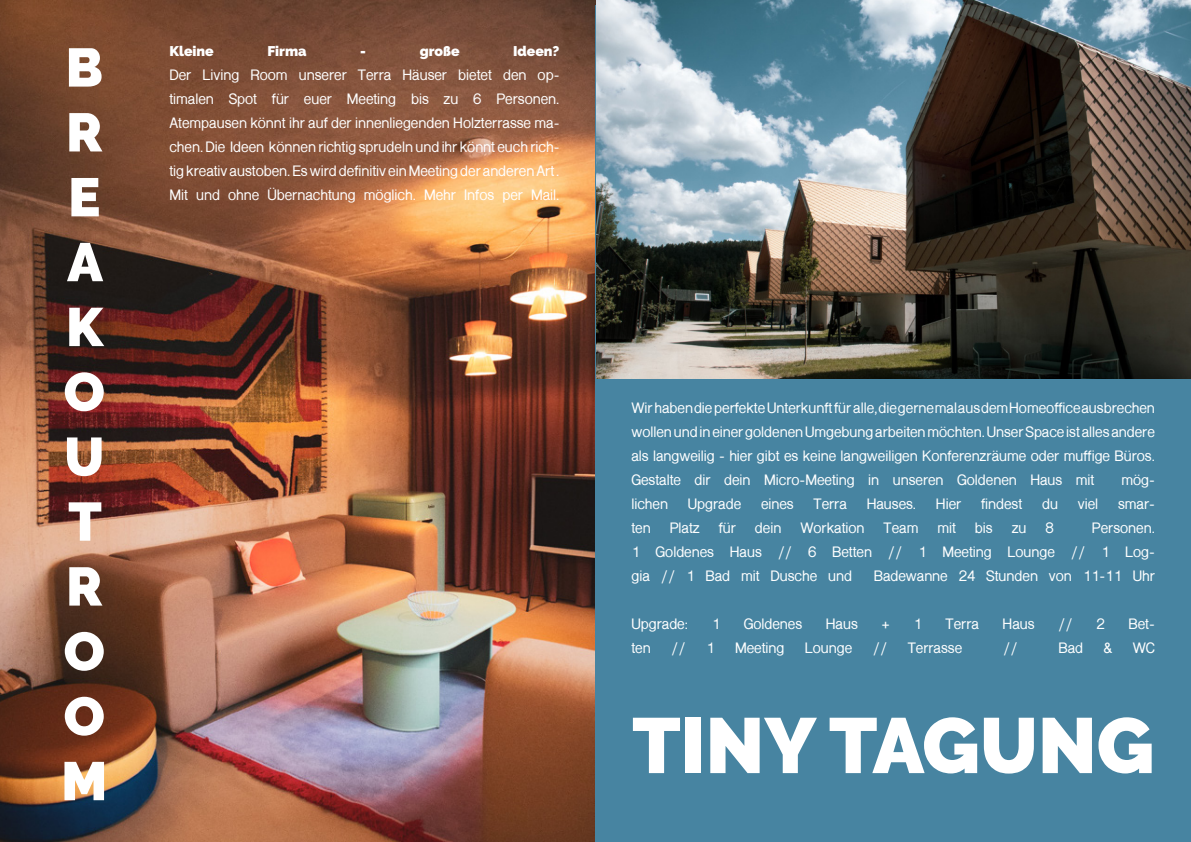
<style>
.page{position:relative;width:1191px;height:842px;background:#fff}
.page>*{position:absolute;margin:0;border:0;box-sizing:border-box;transform-origin:0 0}
.t1{font:900 78px "Raleway";color:#fff}
.t2{font:900 54.1px "Raleway";color:#fff}
.t3{font:700 14px/24px "Shree Dev 0714";color:#fff}
.t4{font:900 14px "Raleway";color:#fff}
</style>
<div class="page">
<img style="left:0;top:0;width:595px;height:842px">
<div style="left:595px;top:6px;width:596px;height:836px;background:#4784a1"></div>
<img style="left:596px;top:0;width:595px;height:378px">
<p class="t2" style="left:66px;top:36px;width:39px">B</p>
<p class="t2" style="left:66px;top:101px;width:38px">R</p>
<p class="t2" style="left:68px;top:166px;width:34px">E</p>
<p class="t2" style="left:67px;top:231px;width:38px">A</p>
<p class="t2" style="left:66px;top:296px;width:39px">K</p>
<p class="t2" style="left:64px;top:361px;width:43px">O</p>
<p class="t2" style="left:64px;top:425px;width:42px">U</p>
<p class="t2" style="left:68px;top:490px;width:35px">T</p>
<p class="t2" style="left:66px;top:555px;width:38px">R</p>
<p class="t2" style="left:64px;top:620px;width:43px">O</p>
<p class="t2" style="left:64px;top:685px;width:43px">O</p>
<p class="t2" style="left:61px;top:750px;width:48px">M</p>
<p class="t4" style="left:169px;top:43px;width:46px">Kleine</p>
<p class="t4" style="left:267px;top:43px;width:41px">Firma</p>
<p class="t4" style="left:360px;top:43px;width:7px">-</p>
<p class="t4" style="left:420px;top:43px;width:41px">große</p>
<p class="t4" style="left:513px;top:43px;width:48px">Ideen?</p>
<p class="t3" style="left:169px;top:63px;width:391px">Der Living Room unserer Terra Häuser bietet den op&shy;timalen Spot für euer Meeting bis zu 6 Personen.</p>
<p class="t3" style="left:169px;top:111px;width:391px;text-align:justify">Atempausen könnt ihr auf der innenliegenden Holzterrasse ma&shy;chen. Die Ideen können richtig sprudeln und ihr könnt euch rich&shy;tig kreativ austoben. Es wird definitiv ein Meeting der anderen Art .</p>
<p class="t3" style="left:169px;top:183px;width:391px">Mit und ohne Übernachtung möglich. Mehr Infos per Mail.</p>
<p class="t3" style="left:631px;top:397px;width:525px;text-align:justify">Wir haben die perfekte Unterkunft für alle, die gerne mal aus dem Homeoffice ausbrechen wollen und in einer goldenen Umgebung arbeiten möchten. Unser Space ist alles andere als langweilig - hier gibt es keine langweiligen Konferenzräume oder muffige Büros.</p>
<p class="t3" style="left:631px;top:469px;width:464px">Gestalte dir dein Micro-Meeting in unseren Goldenen Haus mit</p>
<p class="t3" style="left:1121px;top:469px;width:35px">mög-</p>
<p class="t3" style="left:631px;top:493px;width:38px">lichen</p>
<p class="t3" style="left:688px;top:493px;width:55px">Upgrade</p>
<p class="t3" style="left:761px;top:493px;width:34px">eines</p>
<p class="t3" style="left:813px;top:493px;width:35px">Terra</p>
<p class="t3" style="left:866px;top:493px;width:51px">Hauses.</p>
<p class="t3" style="left:936px;top:493px;width:27px">Hier</p>
<p class="t3" style="left:981px;top:493px;width:43px">findest</p>
<p class="t3" style="left:1042px;top:493px;width:17px">du</p>
<p class="t3" style="left:1077px;top:493px;width:22px">viel</p>
<p class="t3" style="left:1118px;top:493px;width:38px">smar-</p>
<p class="t3" style="left:631px;top:517px;width:21px">ten</p>
<p class="t3" style="left:669px;top:517px;width:32px">Platz</p>
<p class="t3" style="left:719px;top:517px;width:19px">für</p>
<p class="t3" style="left:755px;top:517px;width:28px">dein</p>
<p class="t3" style="left:800px;top:517px;width:66px">Workation</p>
<p class="t3" style="left:883px;top:517px;width:36px">Team</p>
<p class="t3" style="left:937px;top:517px;width:20px">mit</p>
<p class="t3" style="left:975px;top:517px;width:19px">bis</p>
<p class="t3" style="left:1011px;top:517px;width:16px">zu</p>
<p class="t3" style="left:1045px;top:517px;width:10px">8</p>
<p class="t3" style="left:1091px;top:517px;width:64px">Personen.</p>
<p class="t3" style="left:631px;top:541px;width:525px">1 Goldenes Haus // 6 Betten // 1 Meeting Lounge // 1 Log&shy;gia // 1 Bad mit Dusche und</p>
<p class="t3" style="left:874px;top:565px;width:282px">Badewanne 24 Stunden von 11-11 Uhr</p>
<p class="t3" style="left:631px;top:613px;width:58px">Upgrade:</p>
<p class="t3" style="left:711px;top:613px;width:10px">1</p>
<p class="t3" style="left:743px;top:613px;width:60px">Goldenes</p>
<p class="t3" style="left:826px;top:613px;width:34px">Haus</p>
<p class="t3" style="left:881px;top:613px;width:10px">+</p>
<p class="t3" style="left:913px;top:613px;width:10px">1</p>
<p class="t3" style="left:945px;top:613px;width:35px">Terra</p>
<p class="t3" style="left:1002px;top:613px;width:34px">Haus</p>
<p class="t3" style="left:1058px;top:613px;width:16px">//</p>
<p class="t3" style="left:1096px;top:613px;width:10px">2</p>
<p class="t3" style="left:1128px;top:613px;width:28px">Bet-</p>
<p class="t3" style="left:631px;top:637px;width:21px">ten</p>
<p class="t3" style="left:671px;top:637px;width:16px">//</p>
<p class="t3" style="left:706px;top:637px;width:10px">1</p>
<p class="t3" style="left:735px;top:637px;width:51px">Meeting</p>
<p class="t3" style="left:805px;top:637px;width:49px">Lounge</p>
<p class="t3" style="left:872px;top:637px;width:16px">//</p>
<p class="t3" style="left:907px;top:637px;width:56px">Terrasse</p>
<p class="t3" style="left:1003px;top:637px;width:16px">//</p>
<p class="t3" style="left:1058px;top:637px;width:26px">Bad</p>
<p class="t3" style="left:1103px;top:637px;width:10px">&amp;</p>
<p class="t3" style="left:1132px;top:637px;width:24px">WC</p>
<p class="t1" style="left:632px;top:700px;width:524px">TINY TAGUNG</p>
</div>
